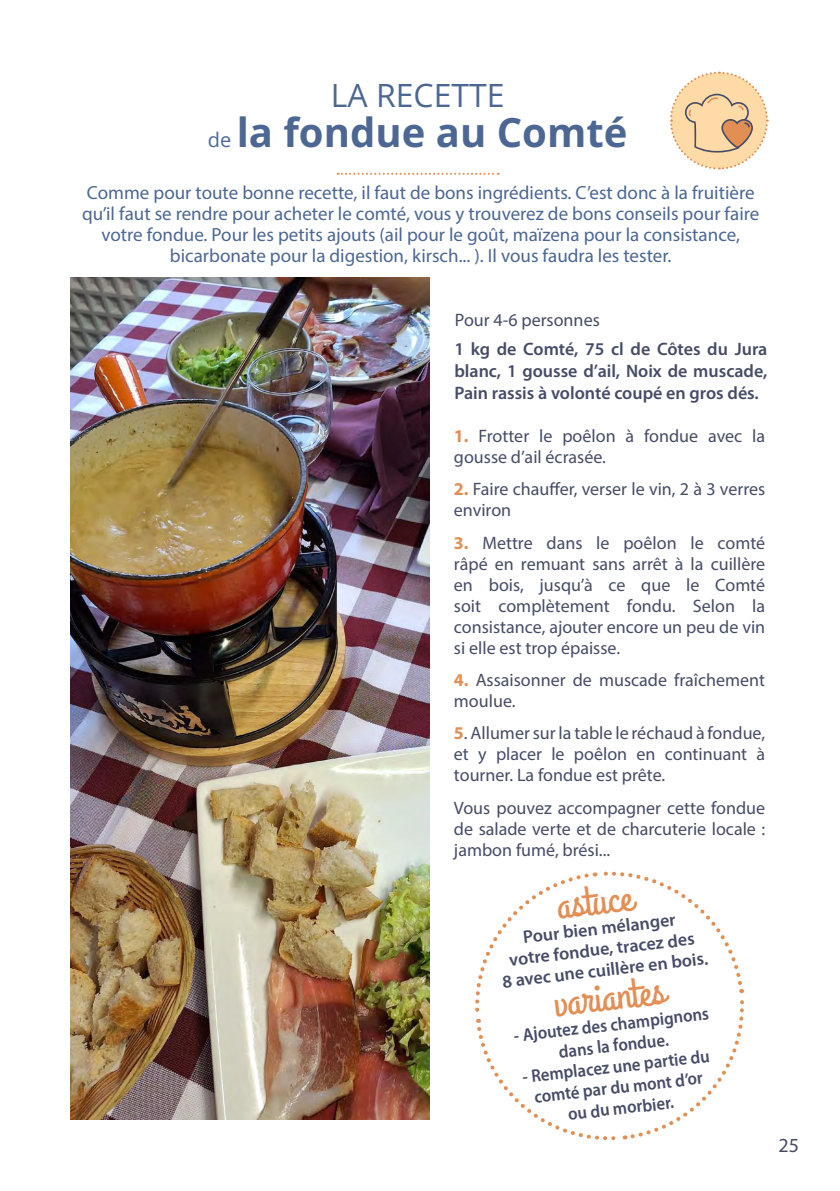
<style>
.page{position:relative;width:840px;height:1191px;background:#fff}
.page>*{position:absolute;margin:0;border:0;box-sizing:border-box;transform-origin:0 0}
.t1{font:42px "Grand Hotel";color:#e28f56}
.t2{font:700 40px "Open Sans";color:#4c6793}
.t3{font:32px "Open Sans";color:#4c6793}
.t4{font:20px "Myriad Pro";color:#464c66}
.t5{font:19px/21px "Myriad Pro";color:#4c6793;text-align:center}
.t6{font:18px/21px "Myriad Pro";color:#464c66}
.t7{font:600 18px/22px "Myriad Pro";color:#464c66;text-align:justify}
.t8{font:600 18px/21px "Myriad Pro";color:#464c66;text-align:center;scale:.93 1}
.s1{font-weight:400;font-size:20px}
.s2{font-weight:700;color:#e28f56}
</style>
<div class="page">
<img style="left:70px;top:278px;width:359px;height:841px">
<svg style="left:337px;top:173px;width:161px;height:2px"></svg>
<svg style="left:475px;top:871px;width:269px;height:270px"></svg>
<svg style="left:670px;top:71px;width:98px;height:99px"></svg>
<h3 class="t3" style="left:330px;top:74px;width:175px">LA RECETTE</h3>
<h2 class="t2" style="left:208px;top:104px;width:420px"><span class="s1">de</span> la fondue au Comté</h2>
<p class="t5" style="left:82px;top:182px;width:678px">Comme pour toute bonne recette, il faut de bons ingrédients. C’est donc à la fruitière qu’il faut se rendre pour acheter le comté, vous y trouverez de bons conseils pour faire votre fondue. Pour les petits ajouts (ail pour le goût, maïzena pour la consistance, bicarbonate pour la digestion, kirsch... ). Il vous faudra les tester.</p>
<p class="t6" style="left:454px;top:309px;width:146px">Pour 4-6 personnes</p>
<p class="t7" style="left:454px;top:337px;width:314px">1 kg de Comté, 75 cl de Côtes du Jura blanc, 1 gousse d’ail, Noix de muscade, Pain rassis à volonté coupé en gros dés.</p>
<p class="t6" style="left:453px;top:425px;width:312px"><span class="s2">1.</span> Frotter le poêlon à fondue avec la gousse d’ail écrasée.</p>
<p class="t6" style="left:453px;top:478px;width:312px"><span class="s2">2.</span> Faire chauffer, verser le vin, 2 à 3 verres environ</p>
<p class="t6" style="left:453px;top:532px;width:312px;text-align:justify"><span class="s2">3.</span> Mettre dans le poêlon le comté râpé en remuant sans arrêt à la cuillère en bois, jusqu’à ce que le Comté soit complètement fondu. Selon la consistance, ajouter encore un peu de vin si elle est trop épaisse.</p>
<p class="t6" style="left:453px;top:669px;width:312px"><span class="s2">4.</span> Assaisonner de muscade fraîchement moulue.</p>
<p class="t6" style="left:453px;top:722px;width:312px;text-align:justify"><span class="s2">5</span>. Allumer sur la table le réchaud à fondue, et y placer le poêlon en continuant à tourner. La fondue est prête.</p>
<p class="t6" style="left:453px;top:797px;width:312px;text-align:justify">Vous pouvez accompagner cette fondue de salade verte et de charcuterie locale : jambon fumé, brési...</p>
<h1 class="t1" style="left:553px;top:879px;width:78px;rotate:-7deg">astuce</h1>
<p class="t7" style="left:496px;top:928px;width:208px;line-height:21px;text-align:center;rotate:-6deg">Pour bien mélanger<br>votre fondue, tracez des<br>8 avec une cuillère en bois.</p>
<p class="t8" style="left:512px;top:1024px;width:212px;rotate:-6deg">- Ajoutez des champignons dans la fondue.</p>
<h1 class="t1" style="left:550px;top:976px;width:114px;rotate:-7deg">variantes</h1>
<p class="t8" style="left:521px;top:1065px;width:204px;rotate:-6deg">- Remplacez une partie du comté par du mont d’or ou du morbier.</p>
<p class="t4" style="left:778px;top:1133px;width:22px">25</p>
</div>
